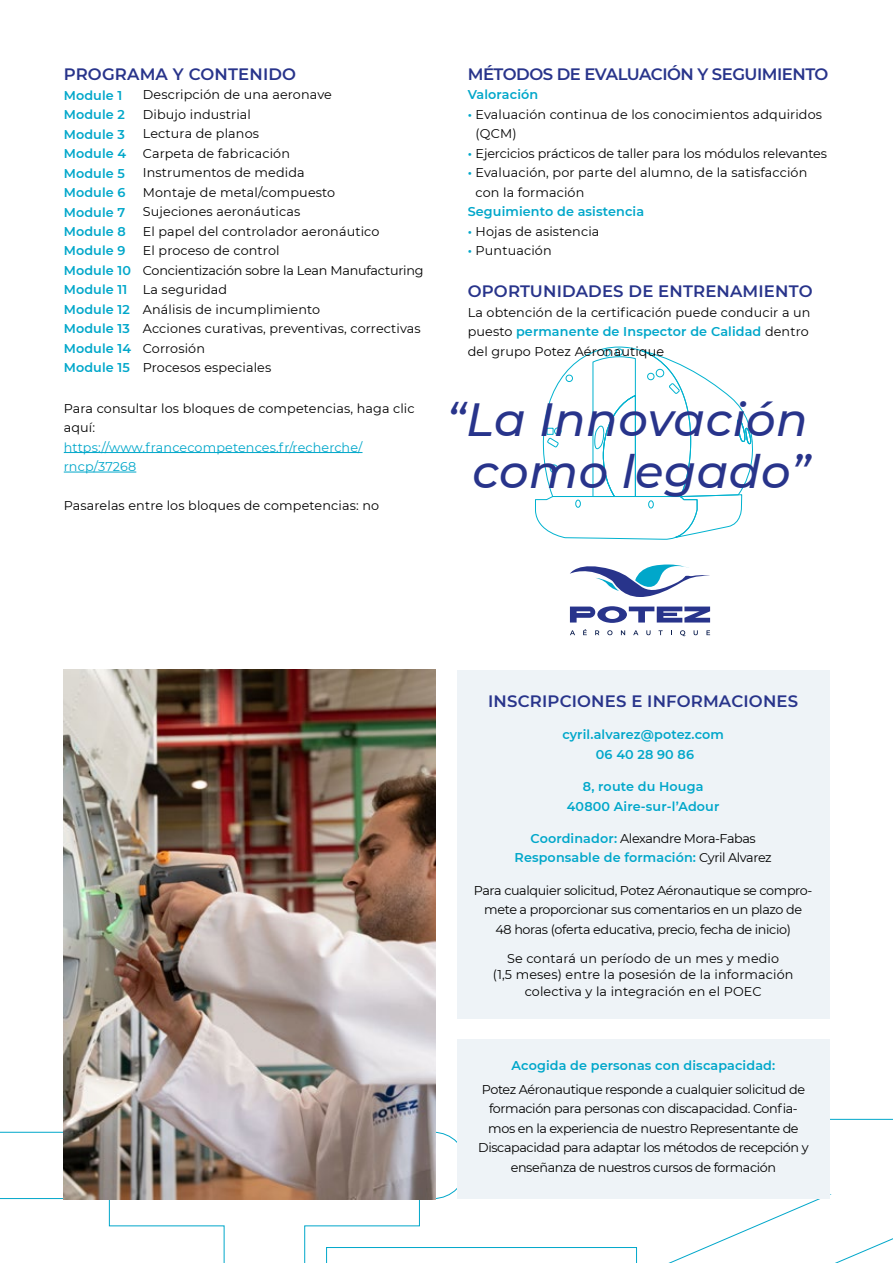
<style>
.page{position:relative;width:893px;height:1263px;background:#fff}
.page>*{position:absolute;margin:0;border:0;box-sizing:border-box;transform-origin:0 0}
.t1{font:italic 500 46.5px/52.5px "Montserrat";letter-spacing:.01em;color:#28348b;text-align:center}
.t2{font:600 16.5px "Montserrat";letter-spacing:.01em;color:#28348b}
.t3{font:600 16.5px "Montserrat";letter-spacing:-.03em;color:#28348b}
.t4{font:12.75px/19.5px "Montserrat";letter-spacing:.01em;color:#000}
.t5{font:12.75px/19.5px "Montserrat";letter-spacing:-.03em;color:#000;text-align:center}
.t6{font:600 12.75px/19.5px "Montserrat";letter-spacing:.01em;color:#00a7ca;text-align:center}
.t7{font:12.75px/19.5px "Montserrat";letter-spacing:.01em;color:#00a7ca}
.t8{font:12.75px "Montserrat";letter-spacing:-.01em;color:#000}
.s1{font-weight:600;color:#00a7ca}
.s2{font-weight:400;color:#000}
</style>
<div class="page">
<svg style="left:0;top:1119px;width:893px;height:144px"></svg>
<img style="left:64px;top:670px;width:372px;height:529px">
<div style="left:457px;top:670px;width:372px;height:348px;background:#eef3f7"></div>
<div style="left:457px;top:1040px;width:372px;height:159px;background:#eef3f7"></div>
<svg style="left:570px;top:564px;width:140px;height:59px"></svg>
<svg style="left:570px;top:630px;width:5px;height:5px"></svg>
<svg style="left:583px;top:629px;width:4px;height:6px"></svg>
<svg style="left:595px;top:630px;width:4px;height:5px"></svg>
<svg style="left:607px;top:630px;width:5px;height:5px"></svg>
<svg style="left:621px;top:630px;width:4px;height:5px"></svg>
<svg style="left:633px;top:630px;width:5px;height:5px"></svg>
<svg style="left:646px;top:630px;width:5px;height:5px"></svg>
<svg style="left:659px;top:630px;width:4px;height:5px"></svg>
<svg style="left:680px;top:630px;width:5px;height:6px"></svg>
<svg style="left:694px;top:630px;width:4px;height:5px"></svg>
<svg style="left:706px;top:630px;width:4px;height:5px"></svg>
<svg style="left:535px;top:347px;width:218px;height:192px"></svg>
<hr style="left:64px;top:452px;width:298px;height:1px;background:#00a7ca">
<hr style="left:64px;top:472px;width:72px;height:1px;background:#00a7ca">
<p class="t2" style="left:64px;top:62px;width:234px">PROGRAMA Y CONTENIDO</p>
<p class="t6" style="left:64px;top:85px;width:69px;text-align:left">Module 1<br>Module 2<br>Module 3<br>Module 4<br>Module 5<br>Module 6<br>Module 7<br>Module 8<br>Module 9<br>Module 10<br>Module 11<br>Module 12<br>Module 13<br>Module 14<br>Module 15</p>
<p class="t4" style="left:143px;top:85px;width:282px">Descripción de una aeronave<br>Dibujo industrial<br>Lectura de planos<br>Carpeta de fabricación<br>Instrumentos de medida<br>Montaje de metal/compuesto<br>Sujeciones aeronáuticas<br>El papel del controlador aeronáutico<br>El proceso de control<br>Concientización sobre la Lean Manufacturing<br>La seguridad<br>Análisis de incumplimiento<br>Acciones curativas, preventivas, correctivas<br>Corrosión<br>Procesos especiales</p>
<p class="t4" style="left:64px;top:398px;width:352px">Para consultar los bloques de competencias, haga clic aquí:</p>
<p class="t7" style="left:64px;top:437px;width:300px">https://www.francecompetences.fr/recherche/ rncp/37268</p>
<p class="t4" style="left:64px;top:495px;width:317px">Pasarelas entre los bloques de competencias: no</p>
<p class="t3" style="left:468px;top:62px;width:362px">MÉTODOS DE EVALUACIÓN Y SEGUIMIENTO</p>
<p class="t6" style="left:468px;top:84px;width:72px">Valoración</p>
<p class="t4" style="left:476px;top:104px;width:348px;text-indent:-8px"><span class="s1">•</span> Evaluación continua de los conocimientos adquiridos (QCM)</p>
<p class="t8" style="left:468px;top:144px;width:361px"><span class="s1">•</span> Ejercicios prácticos de taller para los módulos relevantes</p>
<p class="t4" style="left:476px;top:163px;width:333px;text-indent:-8px"><span class="s1">•</span> Evaluación, por parte del alumno, de la satisfacción con la formación</p>
<p class="t6" style="left:468px;top:201px;width:178px">Seguimiento de asistencia</p>
<p class="t4" style="left:468px;top:221px;width:133px"><span class="s1">•</span> Hojas de asistencia</p>
<p class="t4" style="left:468px;top:240px;width:85px"><span class="s1">•</span> Puntuación</p>
<p class="t2" style="left:468px;top:280px;width:346px">OPORTUNIDADES DE ENTRENAMIENTO</p>
<p class="t4" style="left:468px;top:302px;width:344px">La obtención de la certificación puede conducir a un puesto <span class="s1">permanente de Inspector de Calidad</span> dentro del grupo Potez Aéronautique</p>
<h1 class="t1" style="left:446px;top:391px;width:365px">“La Innovación como legado”</h1>
<p class="t2" style="left:488px;top:689px;width:311px">INSCRIPCIONES E INFORMACIONES</p>
<p class="t6" style="left:562px;top:724px;width:163px">cyril.alvarez@potez.com<br>06 40 28 90 86</p>
<p class="t6" style="left:567px;top:776px;width:154px">8, route du Houga<br>40800 Aire-sur-l’Adour</p>
<p class="t6" style="left:515px;top:828px;width:259px">Coordinador: <span class="s2">Alexandre Mora-Fabas<br></span>Responsable de formación: <span class="s2">Cyril Alvarez</span></p>
<p class="t5" style="left:474px;top:880px;width:340px">Para cualquier solicitud, Potez Aéronautique se compro&shy;mete a proporcionar sus comentarios en un plazo de<br>48 horas (oferta educativa, precio, fecha de inicio)</p>
<p class="t4" style="left:493px;top:949px;width:302px;line-height:16.5px;text-align:center">Se contará un período de un mes y medio<br>(1,5 meses) entre la posesión de la información colectiva y la integración en el POEC</p>
<p class="t6" style="left:512px;top:1055px;width:265px">Acogida de personas con discapacidad:</p>
<p class="t5" style="left:478px;top:1079px;width:332px">Potez Aéronautique responde a cualquier solicitud de formación para personas con discapacidad. Confia&shy;mos en la experiencia de nuestro Representante de Discapacidad para adaptar los métodos de recepción y enseñanza de nuestros cursos de formación</p>
</div>
